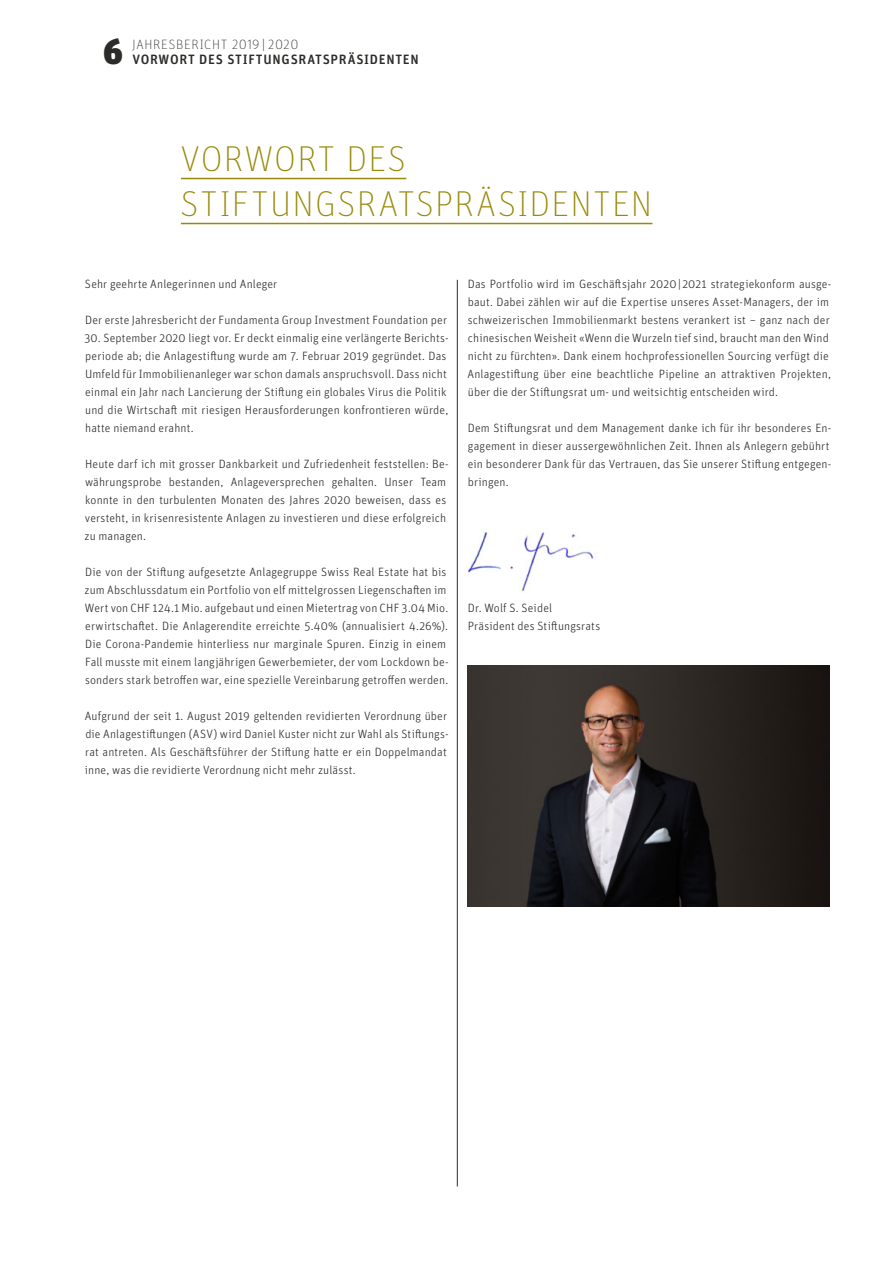
<style>
.page{position:relative;width:893px;height:1263px;background:#fff}
.page>*{position:absolute;margin:0;border:0;box-sizing:border-box;transform-origin:0 0}
.t1{font:100 36px/45px "Unit Pro";letter-spacing:.035em;color:#988907}
.t2{font:900 35.25px "Unit Pro";color:#2b2b29}
.t3{font:500 13.5px "Unit Pro";letter-spacing:.05em;color:#2b2b29}
.t4{font:100 13.5px "Unit Pro";letter-spacing:.05em;color:#2b2b29}
.t5{font:300 12px/18px "Unit Pro";letter-spacing:.01em;color:#2b2b29}
</style>
<div class="page">
<hr style="left:457px;top:280px;width:1px;height:906px;background:#2b2b29">
<hr style="left:181px;top:178px;width:225px;height:1px;background:#988907">
<hr style="left:181px;top:223px;width:471px;height:1px;background:#988907">
<img style="left:468px;top:530px;width:128px;height:62px">
<img style="left:468px;top:666px;width:361px;height:241px">
<h2 class="t2" style="left:103px;top:25px;width:21px">6</h2>
<p class="t4" style="left:133px;top:36px;width:167px">JAHRESBERICHT 2019 | 2020</p>
<p class="t3" style="left:133px;top:49px;width:288px">VORWORT DES STIFTUNGSRATSPRÄSIDENTEN</p>
<h1 class="t1" style="left:181px;top:136px;width:473px">VORWORT DES<br>STIFTUNGSRATSPRÄSIDENTEN</h1>
<p class="t5" style="left:85px;top:275px;width:194px">Sehr geehrte Anlegerinnen und Anleger</p>
<p class="t5" style="left:85px;top:311px;width:363px">Der erste Jahresbericht der Fundamenta Group Investment Foundation per</p>
<p class="t5" style="left:84px;top:329px;width:366px">30. September 2020 liegt vor. Er deckt einmalig eine verlängerte Berichts&shy;periode ab; die Anlagestiftung wurde am 7. Februar 2019 gegründet. Das Umfeld für Immobilienanleger war schon damals anspruchsvoll. Dass nicht einmal ein Jahr nach Lancierung der Stiftung ein globales Virus die Politik und die Wirtschaft mit riesigen Herausforderungen konfrontieren würde, hatte niemand erahnt.</p>
<p class="t5" style="left:85px;top:455px;width:366px">Heute darf ich mit grosser Dankbarkeit und Zufriedenheit feststellen: Be&shy;währungsprobe bestanden, Anlageversprechen gehalten. Unser Team konnte in den turbulenten Monaten des Jahres 2020 beweisen, dass es versteht, in krisenresistente Anlagen zu investieren und diese erfolgreich zu managen.</p>
<p class="t5" style="left:85px;top:563px;width:366px">Die von der Stiftung aufgesetzte Anlagegruppe Swiss Real Estate hat bis zum Abschlussdatum ein Portfolio von elf mittelgrossen Liegenschaften im Wert von CHF 124.1 Mio. aufgebaut und einen Mietertrag von CHF 3.04 Mio. erwirtschaftet. Die Anlagerendite erreichte 5.40% (annualisiert 4.26%).<br>Die Corona-Pandemie hinterliess nur marginale Spuren. Einzig in einem Fall musste mit einem langjährigen Gewerbemieter, der vom Lockdown be&shy;sonders stark betroffen war, eine spezielle Vereinbarung getroffen werden.</p>
<p class="t5" style="left:85px;top:707px;width:365px">Aufgrund der seit 1. August 2019 geltenden revidierten Verordnung über die Anlagestiftungen (ASV) wird Daniel Kuster nicht zur Wahl als Stiftungs&shy;rat antreten. Als Geschäftsführer der Stiftung hatte er ein Doppelmandat inne, was die revidierte Verordnung nicht mehr zulässt.</p>
<p class="t5" style="left:467px;top:275px;width:366px">Das Portfolio wird im Geschäftsjahr 2020| 2021 strategiekonform ausge&shy;baut. Dabei zählen wir auf die Expertise unseres Asset-Managers, der im schweizerischen Immobilienmarkt bestens verankert ist − ganz nach der chinesischen Weisheit «Wenn die Wurzeln tief sind, braucht man den Wind nicht zu fürchten». Dank einem hochprofessionellen Sourcing verfügt die Anlagestiftung über eine beachtliche Pipeline an attraktiven Projekten, über die der Stiftungsrat um- und weitsichtig entscheiden wird.</p>
<p class="t5" style="left:468px;top:419px;width:365px">Dem Stiftungsrat und dem Management danke ich für ihr besonderes En&shy;gagement in dieser aussergewöhnlichen Zeit. Ihnen als Anlegern gebührt ein besonderer Dank für das Vertrauen, das Sie unserer Stiftung entgegen&shy;bringen.</p>
<p class="t5" style="left:468px;top:599px;width:134px">Dr. Wolf S. Seidel<br>Präsident des Stiftungsrats</p>
</div>
